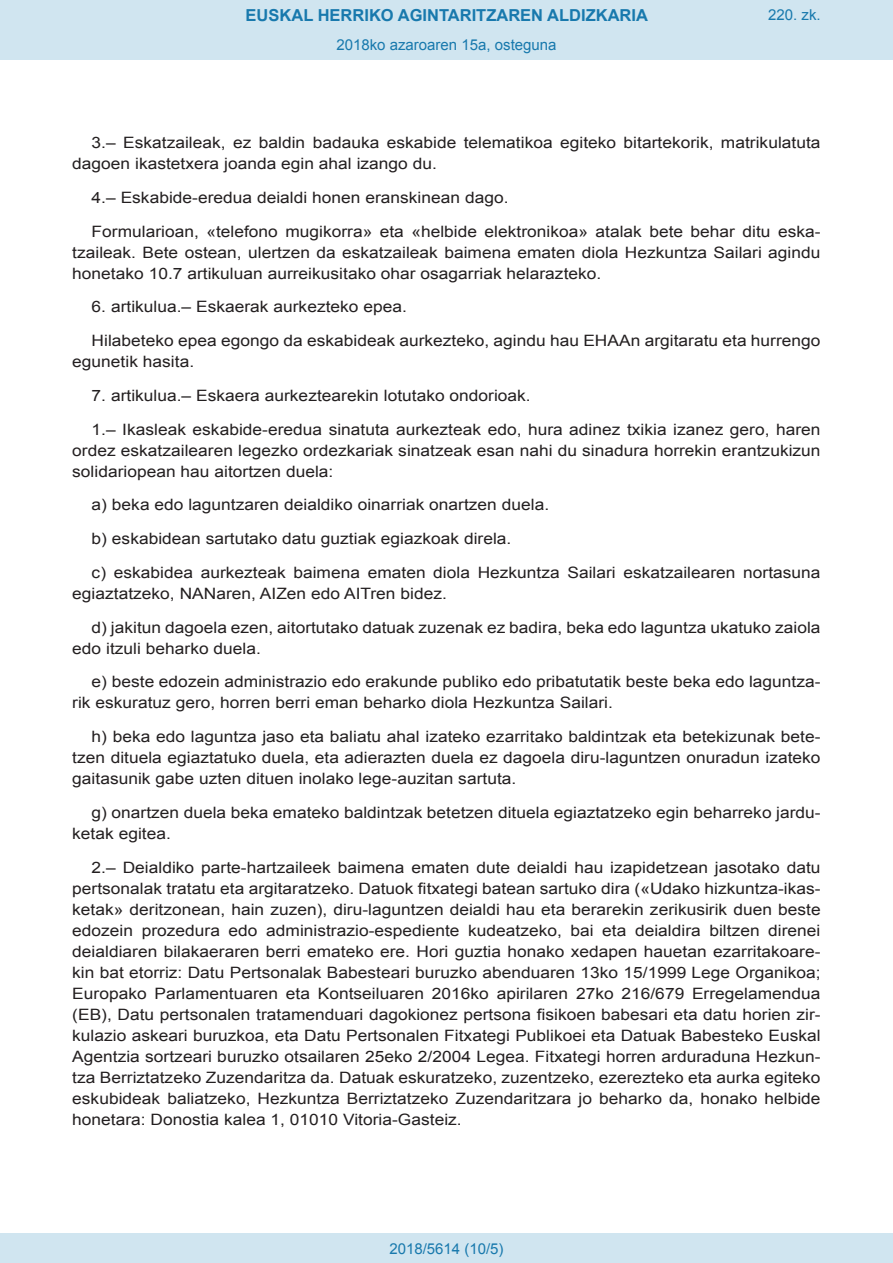
<style>
.page{position:relative;width:893px;height:1263px;background:#fff}
.page>*{position:absolute;margin:0;border:0;box-sizing:border-box;transform-origin:0 0}
.t1{font:700 16.5px "Arial";color:#1879ad}
.BOPVDetalle{font:15.6px/21px "Arial";color:#231f20;scale:1.11 1}
.Paginacion_Centro{font:15px "Arial";color:#1879ad}
</style>
<div class="page">
<div style="left:0;top:0;width:893px;height:60px;background:#d0e5f0"></div>
<div style="left:0;top:1233px;width:893px;height:30px;background:#d0e5f0"></div>
<p class="t1" style="left:246px;top:4px;width:404px">EUSKAL HERRIKO AGINTARITZAREN ALDIZKARIA</p>
<p class="Paginacion_Centro" style="left:336px;top:35px;width:222px">2018ko azaroaren 15a, osteguna</p>
<p class="Paginacion_Centro" style="left:768px;top:5px;width:54px">220. zk.</p>
<p class="BOPVDetalle" style="left:72px;top:132px;width:676px;text-indent:19px">3.– Eskatzaileak, ez baldin badauka eskabide telematikoa egiteko bitartekorik, matrikulatuta dagoen ikastetxera joanda egin ahal izango du.</p>
<p class="BOPVDetalle" style="left:92px;top:187px;width:377px">4.– Eskabide-eredua deialdi honen eranskinean dago.</p>
<p class="BOPVDetalle" style="left:72px;top:221px;width:676px;text-align:justify;text-indent:19px">Formularioan, «telefono mugikorra» eta «helbide elektronikoa» atalak bete behar ditu eska&shy;tzaileak. Bete ostean, ulertzen da eskatzaileak baimena ematen diola Hezkuntza Sailari agindu honetako 10.7 artikuluan aurreikusitako ohar osagarriak helarazteko.</p>
<p class="BOPVDetalle" style="left:92px;top:297px;width:286px">6. artikulua.– Eskaerak aurkezteko epea.</p>
<p class="BOPVDetalle" style="left:72px;top:330px;width:676px;text-indent:19px">Hilabeteko epea egongo da eskabideak aurkezteko, agindu hau EHAAn argitaratu eta hurrengo egunetik hasita.</p>
<p class="BOPVDetalle" style="left:92px;top:385px;width:397px">7. artikulua.– Eskaera aurkeztearekin lotutako ondorioak.</p>
<p class="BOPVDetalle" style="left:72px;top:419px;width:676px;text-align:justify;text-indent:19px">1.– Ikasleak eskabide-eredua sinatuta aurkezteak edo, hura adinez txikia izanez gero, haren ordez eskatzailearen legezko ordezkariak sinatzeak esan nahi du sinadura horrekin erantzukizun solidariopean hau aitortzen duela:</p>
<p class="BOPVDetalle" style="left:92px;top:495px;width:414px">a) beka edo laguntzaren deialdiko oinarriak onartzen duela.</p>
<p class="BOPVDetalle" style="left:92px;top:528px;width:380px">b) eskabidean sartutako datu guztiak egiazkoak direla.</p>
<p class="BOPVDetalle" style="left:72px;top:562px;width:676px;text-indent:19px">c) eskabidea aurkezteak baimena ematen diola Hezkuntza Sailari eskatzailearen nortasuna egiaztatzeko, NANaren, AIZen edo AITren bidez.</p>
<p class="BOPVDetalle" style="left:72px;top:617px;width:676px;text-indent:19px">d) jakitun dagoela ezen, aitortutako datuak zuzenak ez badira, beka edo laguntza ukatuko zaiola edo itzuli beharko duela.</p>
<p class="BOPVDetalle" style="left:72px;top:672px;width:676px;text-indent:19px">e) beste edozein administrazio edo erakunde publiko edo pribatutatik beste beka edo laguntza&shy;rik eskuratuz gero, horren berri eman beharko diola Hezkuntza Sailari.</p>
<p class="BOPVDetalle" style="left:72px;top:726px;width:676px;text-align:justify;text-indent:19px">h) beka edo laguntza jaso eta baliatu ahal izateko ezarritako baldintzak eta betekizunak bete&shy;tzen dituela egiaztatuko duela, eta adierazten duela ez dagoela diru-laguntzen onuradun izateko gaitasunik gabe uzten dituen inolako lege-auzitan sartuta.</p>
<p class="BOPVDetalle" style="left:72px;top:802px;width:676px;text-indent:19px">g) onartzen duela beka emateko baldintzak betetzen dituela egiaztatzeko egin beharreko jardu&shy;ketak egitea.</p>
<p class="BOPVDetalle" style="left:72px;top:857px;width:676px;text-align:justify;text-indent:19px">2.– Deialdiko parte-hartzaileek baimena ematen dute deialdi hau izapidetzean jasotako datu pertsonalak tratatu eta argitaratzeko. Datuok fitxategi batean sartuko dira («Udako hizkuntza-ikas&shy;ketak» deritzonean, hain zuzen), diru-laguntzen deialdi hau eta berarekin zerikusirik duen beste edozein prozedura edo administrazio-espediente kudeatzeko, bai eta deialdira biltzen direnei deialdiaren bilakaeraren berri emateko ere. Hori guztia honako xedapen hauetan ezarritakoare&shy;kin bat etorriz: Datu Pertsonalak Babesteari buruzko abenduaren 13ko 15/1999 Lege Organikoa; Europako Parlamentuaren eta Kontseiluaren 2016ko apirilaren 27ko 216/679 Erregelamendua (EB), Datu pertsonalen tratamenduari dagokionez pertsona fisikoen babesari eta datu horien zir&shy;kulazio askeari buruzkoa, eta Datu Pertsonalen Fitxategi Publikoei eta Datuak Babesteko Euskal Agentzia sortzeari buruzko otsailaren 25eko 2/2004 Legea. Fitxategi horren arduraduna Hezkun&shy;tza Berriztatzeko Zuzendaritza da. Datuak eskuratzeko, zuzentzeko, ezerezteko eta aurka egiteko eskubideak baliatzeko, Hezkuntza Berriztatzeko Zuzendaritzara jo beharko da, honako helbide honetara: Donostia kalea 1, 01010 Vitoria-Gasteiz.</p>
<p class="Paginacion_Centro" style="left:389px;top:1238px;width:116px">2018/5614 (10/5)</p>
</div>
